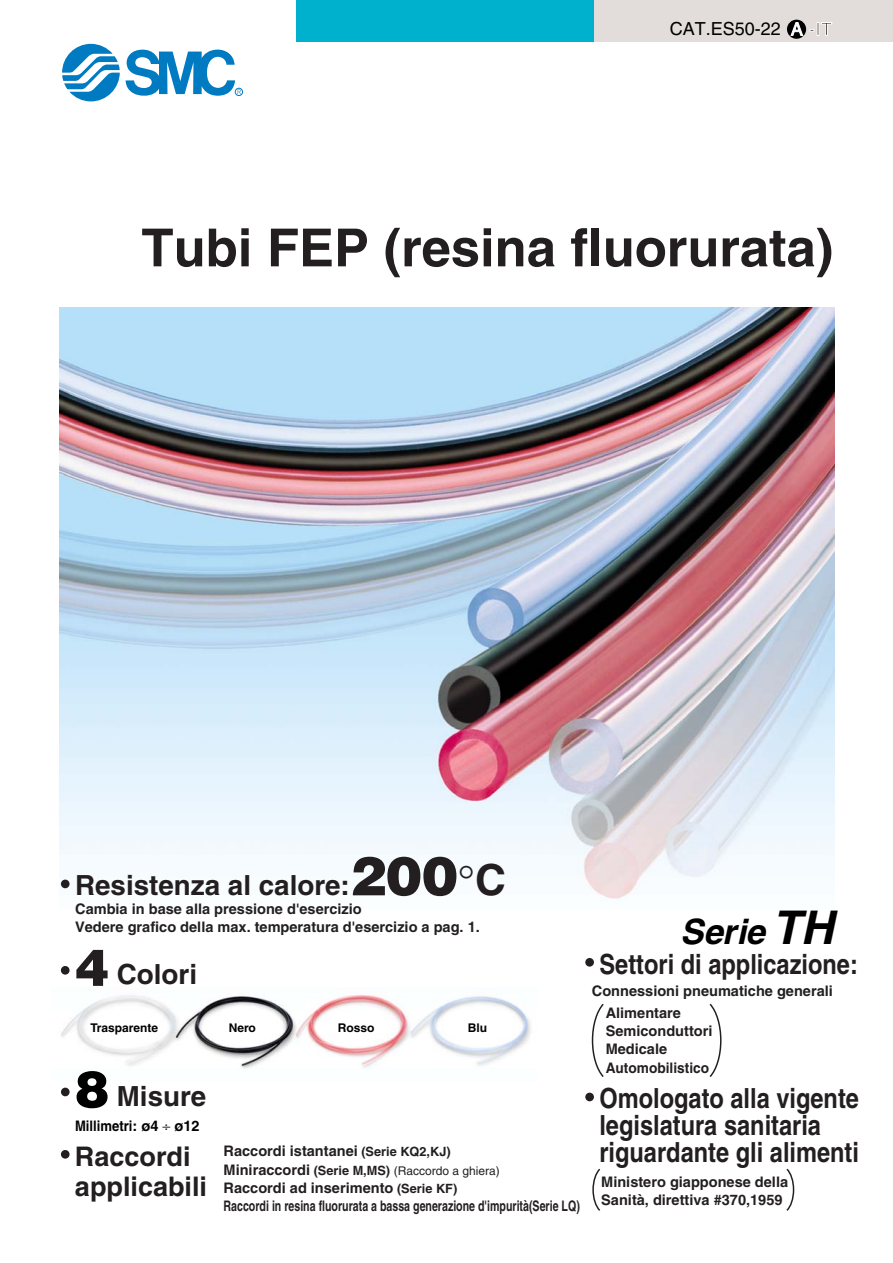
<style>
.page{position:relative;width:893px;height:1263px;background:#fff}
.page>*{position:absolute;margin:0;border:0;box-sizing:border-box;transform-origin:0 0}
.t1{font:700 52.5px "Helvetica";color:#231f20}
.t2{font:italic 700 34.8px "Helvetica";color:#000}
.t3{font:700 27.75px/27px "Helvetica";color:#231f20;scale:.85 1}
.t4{font:700 27.75px "Helvetica";color:#231f20}
.t5{font:700 27px/30px "Helvetica";color:#231f20}
.t6{font:18px "Helvetica";color:#000}
.t7{font:700 14.55px/18.1px "Helvetica";color:#231f20}
.t8{font:700 14.55px "Helvetica";color:#000;scale:.9 1}
.t9{font:12px "Helvetica";color:#231f20}
.t10{font:700 12px "Helvetica";color:#000}
.s1{color:#fff}
.s2{color:#231f20}
.s3{font-weight:900;font-size:54px}
.s4{font-size:42.75px}
.s5{font-weight:900;font-size:51px}
.s6{font-weight:900;font-size:51px;color:#000}
.s7{font-size:12.75px}
.s8{font-weight:700;font-size:14.55px}
.s9{font-weight:700;font-size:12.75px}
.s10{font-size:46.5px}
</style>
<div class="page">
<div style="left:594px;top:0;width:298px;height:42px;background:#e2ddda"></div>
<div style="left:296px;top:0;width:298px;height:42px;background:#00b1cd"></div>
<div style="left:235px;top:88px;width:8px;height:8px;border:1px solid #007bc2;border-radius:50%"></div>
<svg style="left:62px;top:44px;width:179px;height:57px"></svg>
<img style="left:60px;top:308px;width:774px;height:593px">
<img style="left:61px;top:994px;width:470px;height:75px">
<div style="left:787px;top:20px;width:19px;height:19px;background:#000;border-radius:50%"></div>
<div style="left:61px;top:880px;width:9px;height:8px;background:#231f20;border-radius:50%"></div>
<div style="left:61px;top:966px;width:9px;height:9px;background:#231f20;border-radius:50%"></div>
<div style="left:61px;top:1088px;width:9px;height:8px;background:#231f20;border-radius:50%"></div>
<div style="left:61px;top:1150px;width:9px;height:9px;background:#231f20;border-radius:50%"></div>
<svg style="left:591px;top:1003px;width:13px;height:74px"></svg>
<svg style="left:709px;top:1003px;width:13px;height:74px"></svg>
<svg style="left:786px;top:1168px;width:9px;height:43px"></svg>
<svg style="left:592px;top:1168px;width:9px;height:43px"></svg>
<div style="left:585px;top:958px;width:9px;height:9px;background:#231f20;border-radius:50%"></div>
<div style="left:585px;top:1093px;width:9px;height:8px;background:#231f20;border-radius:50%"></div>
<svg style="left:460px;top:866px;width:13px;height:13px"></svg>
<p class="t6" style="left:669px;top:22px;width:164px">CAT.ES50-22 <span class="s1">A</span> <span class="s2">-IT</span></p>
<h1 class="t1" style="left:141px;top:229px;width:693px">Tubi FEP (resina fluorurata)</h1>
<h3 class="t4" style="left:75px;top:875px;width:432px">Resistenza al calore:<span class="s3">200</span> <span class="s4">C</span></h3>
<p class="t7" style="left:75px;top:901px;width:406px">Cambia in base alla pressione d'esercizio<br>Vedere grafico della max. temperatura d'esercizio a pag. 1.</p>
<h3 class="t4" style="left:75px;top:964px;width:123px"><span class="s5">4</span> Colori</h3>
<p class="t10" style="left:91px;top:1023px;width:69px">Trasparente</p>
<p class="t10" style="left:229px;top:1023px;width:29px">Nero</p>
<p class="t10" style="left:338px;top:1023px;width:38px">Rosso</p>
<p class="t10" style="left:468px;top:1023px;width:21px">Blu</p>
<h3 class="t4" style="left:75px;top:1086px;width:133px"><span class="s6">8</span> Misure</h3>
<p class="t8" style="left:75px;top:1121px;width:140px">Millimetri: ø4 ø12</p>
<h3 class="t5" style="left:75px;top:1144px;width:134px">Raccordi applicabili</h3>
<p class="t7" style="left:223px;top:1144px;width:229px">Raccordi istantanei <span class="s7">(Serie KQ2,KJ)</span></p>
<p class="t9" style="left:223px;top:1166px;width:278px"><span class="s8">Miniraccordi</span> <span class="s9">(Serie M,MS)</span> (Raccordo a ghiera)</p>
<p class="t7" style="left:223px;top:1180px;width:358px">Raccordi ad inserimento <span class="s7">(Serie KF)<br></span>Raccordi in resina fluorurata a bassa generazione d'impurità(Serie LQ)</p>
<h2 class="t2" style="left:680px;top:919px;width:164px">Serie <span class="s10">TH</span></h2>
<h3 class="t3" style="left:599px;top:953px;width:305px">Settori di applicazione:</h3>
<p class="t7" style="left:592px;top:983px;width:242px">Connessioni pneumatiche generali</p>
<p class="t7" style="left:605px;top:1005px;width:108px">Alimentare<br>Semiconduttori<br>Medicale<br>Automobilistico</p>
<h3 class="t3" style="left:599px;top:1088px;width:307px">Omologato alla vigente legislatura sanitaria riguardante gli alimenti</h3>
<p class="t7" style="left:601px;top:1174px;width:188px">Ministero giapponese della<br>Sanità, direttiva #370,1959</p>
</div>
